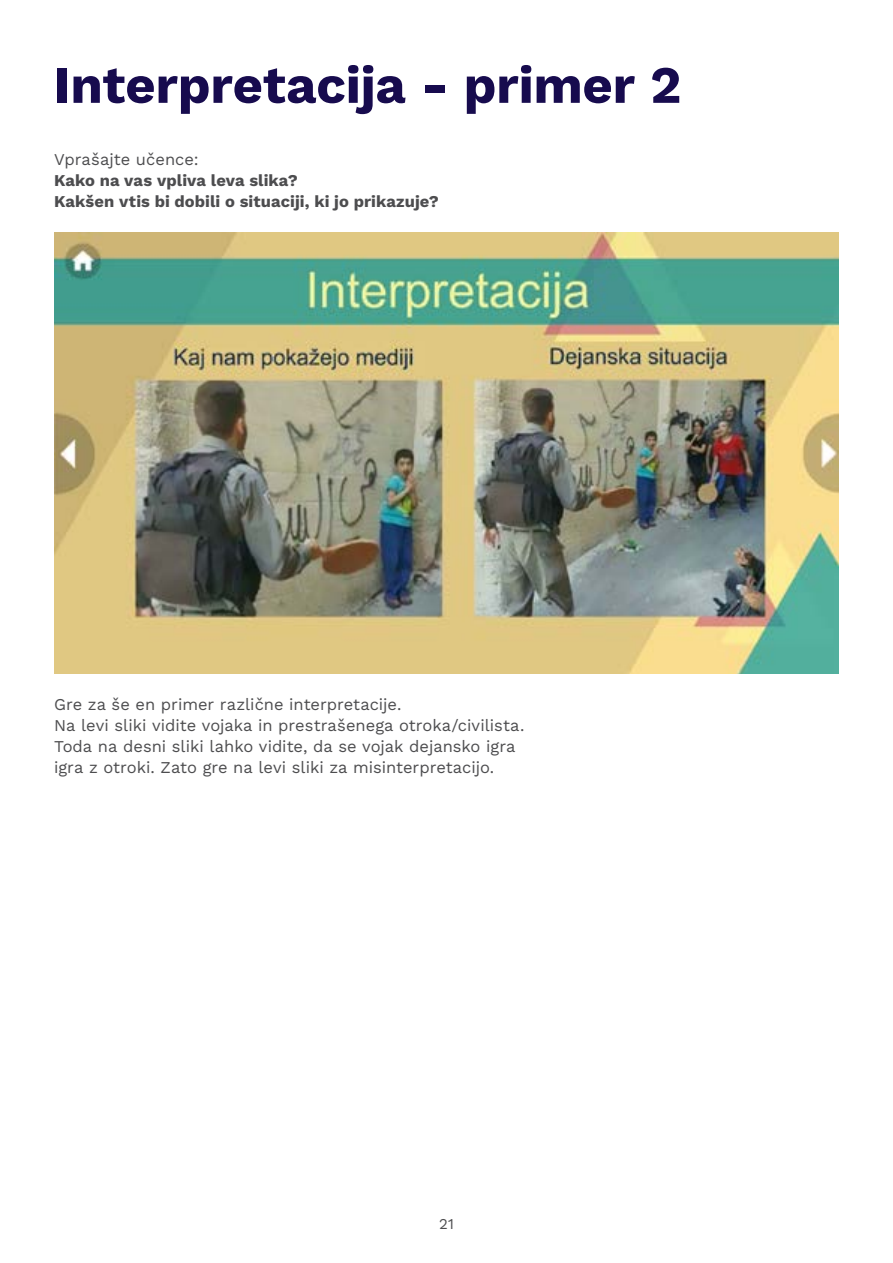
<style>
.page{position:relative;width:893px;height:1263px;background:#fff}
.page>*{position:absolute;margin:0;border:0;box-sizing:border-box;transform-origin:0 0}
.t1{font:700 52.5px "Work Sans";letter-spacing:-.005em;color:#170b4e}
.t2{font:16.5px/21px "Work Sans";color:#4d4d4f}
.t3{font:700 16.5px/21px "Work Sans";letter-spacing:.005em;color:#4d4d4f}
.t4{font:15px "Work Sans";color:#4d4d4f}
</style>
<div class="page">
<img style="left:54px;top:233px;width:785px;height:441px">
<h1 class="t1" style="left:54px;top:45px;width:629px">Interpretacija - primer 2</h1>
<p class="t2" style="left:54px;top:148px;width:146px">Vprašajte učence:</p>
<p class="t3" style="left:54px;top:169px;width:386px">Kako na vas vpliva leva slika?<br>Kakšen vtis bi dobili o situaciji, ki jo prikazuje?</p>
<p class="t2" style="left:54px;top:694px;width:472px">Gre za še en primer različne interpretacije.<br>Na levi sliki vidite vojaka in prestrašenega otroka/civilista.<br>Toda na desni sliki lahko vidite, da se vojak dejansko igra igra z otroki. Zato gre na levi sliki za misinterpretacijo.</p>
<p class="t4" style="left:439px;top:1212px;width:16px">21</p>
</div>
